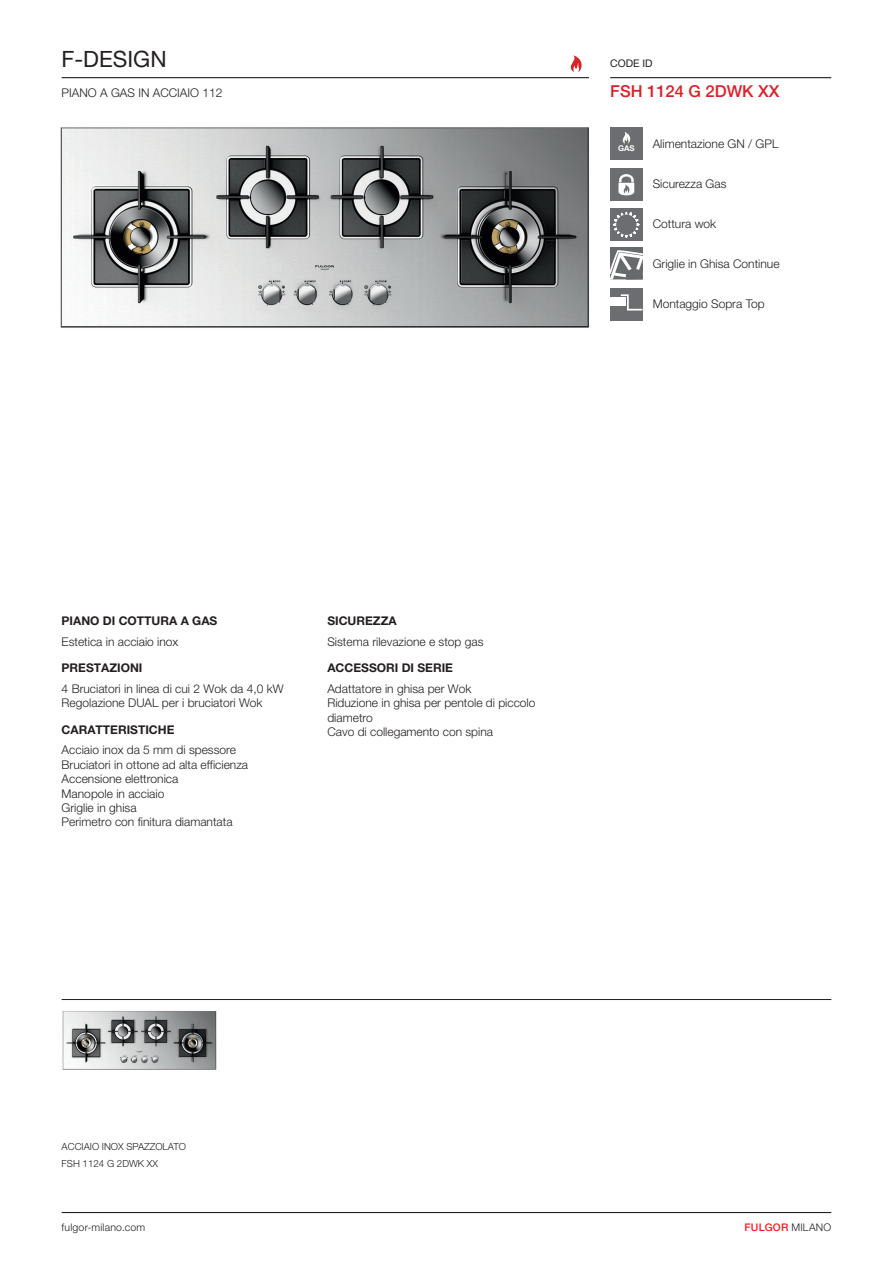
<style>
.page{position:relative;width:893px;height:1263px;background:#fff}
.page>*{position:absolute;margin:0;border:0;box-sizing:border-box;transform-origin:0 0}
.t1{font:22.5px "Helvetica Neue LT Std";color:#231f20}
.t2{font:500 16.5px "Helvetica Neue LT Std";color:#da2128}
.t3{font:300 12px/14.4px "Helvetica Neue LT Std";color:#231f20}
.t4{font:700 12px "Helvetica Neue LT Std";color:#231f20}
.t5{font:300 10.5px "Helvetica Neue LT Std";letter-spacing:.02em;color:#231f20}
.t6{font:500 10.5px "Helvetica Neue LT Std";letter-spacing:.02em;color:#ee1d23}
.t7{font:10.5px "Helvetica Neue LT Std";color:#231f20}
.t8{font:300 9.75px/17px "Helvetica Neue LT Std";color:#231f20}
.t9{font:700 7.95px "Helvetica Neue";color:#fff}
.s1{font-weight:300;color:#231f20}
</style>
<div class="page">
<hr style="left:62px;top:77px;width:527px;height:1px;background:#231f20">
<hr style="left:610px;top:77px;width:221px;height:1px;background:#231f20">
<hr style="left:62px;top:999px;width:769px;height:1px;background:#231f20">
<svg style="left:570px;top:55px;width:12px;height:17px"></svg>
<img style="left:60px;top:127px;width:529px;height:201px">
<img style="left:62px;top:1011px;width:155px;height:59px">
<div style="left:610px;top:127px;width:32px;height:32px;background:#6c6d70"></div>
<svg style="left:622px;top:132px;width:9px;height:12px"></svg>
<div style="left:610px;top:168px;width:32px;height:32px;background:#6c6d70"></div>
<svg style="left:618px;top:174px;width:16px;height:22px"></svg>
<div style="left:610px;top:208px;width:32px;height:32px;background:#6c6d70"></div>
<svg style="left:613px;top:211px;width:27px;height:27px"></svg>
<div style="left:616px;top:215px;width:21px;height:20px;border:2px solid #6c6d70;border-radius:50%"></div>
<div style="left:618px;top:216px;width:17px;height:17px;background:#6c6d70;border-radius:50%"></div>
<div style="left:617px;top:215px;width:19px;height:19px;border:2px solid #6c6d70;border-radius:50%"></div>
<svg style="left:610px;top:248px;width:32px;height:32px"></svg>
<div style="left:610px;top:288px;width:32px;height:32px;background:#6c6d70"></div>
<div style="left:610px;top:298px;width:15px;height:8px;background:#fff"></div>
<svg style="left:621px;top:294px;width:21px;height:16px"></svg>
<hr style="left:62px;top:1212px;width:769px;height:1px;background:#231f20">
<h1 class="t1" style="left:62px;top:46px;width:106px">F-DESIGN</h1>
<p class="t3" style="left:62px;top:85px;width:162px">PIANO A GAS IN ACCIAIO 112</p>
<p class="t7" style="left:610px;top:57px;width:44px">CODE ID</p>
<h2 class="t2" style="left:610px;top:81px;width:171px">FSH 1124 G 2DWK XX</h2>
<p class="t9" style="left:618px;top:142px;width:18px">GAS</p>
<p class="t3" style="left:653px;top:137px;width:127px">Alimentazione GN / GPL</p>
<p class="t3" style="left:653px;top:177px;width:75px">Sicurezza Gas</p>
<p class="t3" style="left:653px;top:217px;width:65px">Cottura wok</p>
<p class="t3" style="left:653px;top:257px;width:128px">Griglie in Ghisa Continue</p>
<p class="t3" style="left:653px;top:297px;width:113px">Montaggio Sopra Top</p>
<p class="t4" style="left:62px;top:613px;width:157px">PIANO DI COTTURA A GAS</p>
<p class="t3" style="left:62px;top:634px;width:118px">Estetica in acciaio inox</p>
<p class="t4" style="left:62px;top:660px;width:82px">PRESTAZIONI</p>
<p class="t3" style="left:62px;top:681px;width:224px">4 Bruciatori in linea di cui 2 Wok da 4,0 kW<br>Regolazione DUAL per i bruciatori Wok</p>
<p class="t4" style="left:62px;top:722px;width:114px">CARATTERISTICHE</p>
<p class="t3" style="left:62px;top:743px;width:188px">Acciaio inox da 5 mm di spessore<br>Bruciatori in ottone ad alta efficienza<br>Accensione elettronica<br>Manopole in acciaio<br>Griglie in ghisa<br>Perimetro con finitura diamantata</p>
<p class="t4" style="left:327px;top:613px;width:71px">SICUREZZA</p>
<p class="t3" style="left:327px;top:634px;width:158px">Sistema rilevazione e stop gas</p>
<p class="t4" style="left:327px;top:660px;width:127px">ACCESSORI DI SERIE</p>
<p class="t3" style="left:327px;top:681px;width:210px">Adattatore in ghisa per Wok<br>Riduzione in ghisa per pentole di piccolo diametro<br>Cavo di collegamento con spina</p>
<p class="t8" style="left:62px;top:1138px;width:126px">ACCIAIO INOX SPAZZOLATO<br>FSH 1124 G 2DWK XX</p>
<p class="t5" style="left:62px;top:1220px;width:85px">fulgor-milano.com</p>
<p class="t6" style="left:745px;top:1220px;width:88px">FULGOR <span class="s1">MILANO</span></p>
</div>
